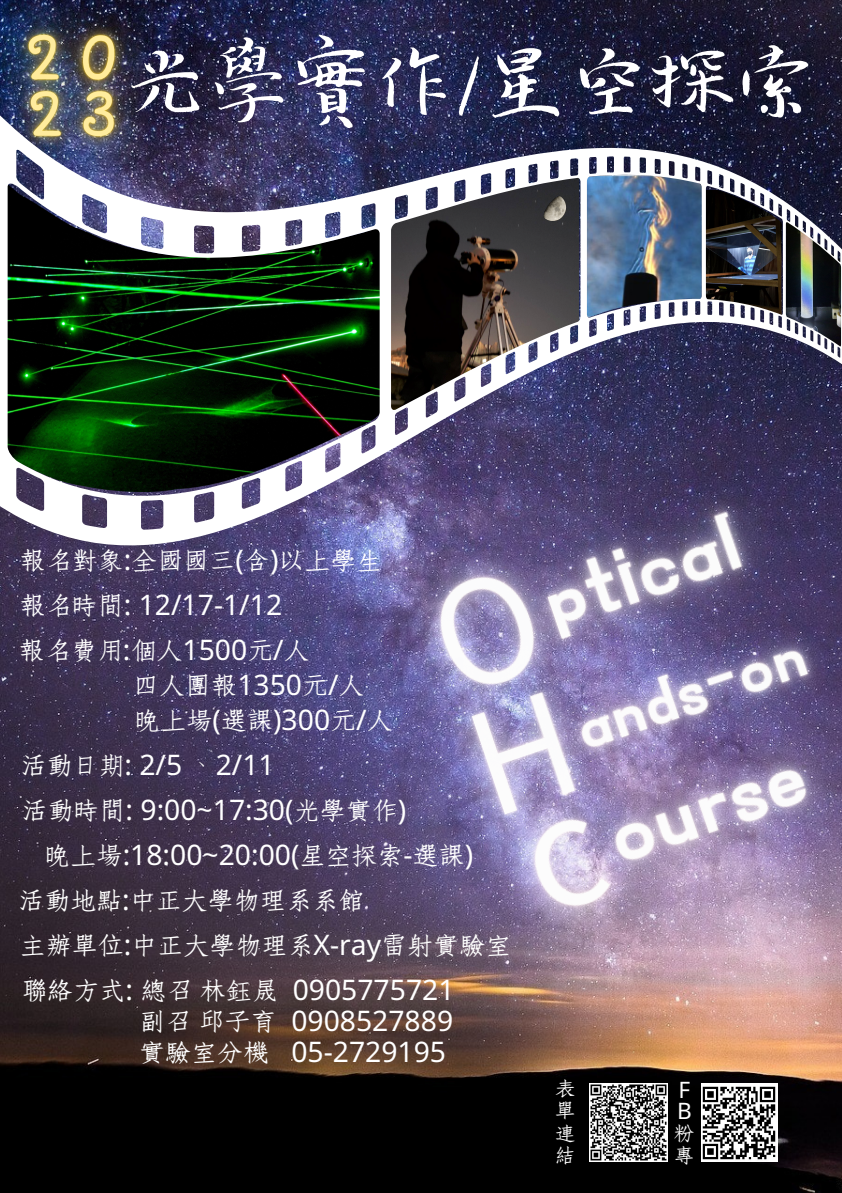
<style>
.page{position:relative;width:842px;height:1193px;background:#fff}
.page>*{position:absolute;margin:0;border:0;box-sizing:border-box;transform-origin:0 0}
.t1{font:84.85px "Canva Cake Shop";color:#fff}
.t2{font:28.3px/30.8px "Noto Sans";color:#fff;text-align:justify}
.t3{font:28.3px/35px "cw Te X Fang Song";color:#fff}
.t4{font:22.65px/22.3px "cw Te X Fang Song";color:#fff}
.t5{font:22.65px/21.2px "Noto Sans";color:#fff}
.s1{font-family:"Noto Sans"}
.s2{font-family:"cw Te X Fang Song"}
</style>
<div class="page">
<img style="left:0;top:692px;width:842px;height:500px">
<img style="left:701px;top:1158px;width:76px;height:2px">
<img style="left:209px;top:692px;width:44px;height:234px">
<img style="left:253px;top:692px;width:34px;height:353px">
<img style="left:287px;top:692px;width:546px;height:466px">
<img style="left:439px;top:692px;width:66px;height:45px">
<img style="left:505px;top:692px;width:337px;height:278px">
<img style="left:590px;top:1083px;width:77px;height:77px">
<img style="left:0;top:0;width:842px;height:692px">
<h1 class="t1" style="left:124px;top:49px;width:694px">光學實作/星空探索</h1>
<p class="t3" style="left:20px;top:543px;width:364px">報名對象<span class="s1">:</span>全國國三<span class="s1">(</span>含<span class="s1">)</span>以上學生</p>
<p class="t2" style="left:20px;top:588px;width:264px"><span class="s2">報名時間</span>: 12/17-1/12</p>
<p class="t3" style="left:133px;top:633px;width:261px;text-indent:-114px">報名費用<span class="s1">:</span>個人<span class="s1">1500</span>元<span class="s1">/</span>人<br>四人團報<span class="s1">1350</span>元<span class="s1">/</span>人晚上場<span class="s1">(</span>選課<span class="s1">)300</span>元<span class="s1">/</span>人</p>
<p class="t2" style="left:20px;top:748px;width:256px"><span class="s2">活動日期</span>: 2/5 <span class="s2">、</span>2/11</p>
<p class="t2" style="left:21px;top:793px;width:386px"><span class="s2">活動時間</span>: 9:00~17:30(<span class="s2">光學實作</span>)</p>
<p class="t2" style="left:45px;top:838px;width:430px"><span class="s2">晚上場</span>:18:00~20:00(<span class="s2">星空探索</span>-<span class="s2">選課</span>)</p>
<p class="t3" style="left:18px;top:883px;width:347px">活動地點<span class="s1">:</span>中正大學物理系系館</p>
<p class="t3" style="left:20px;top:928px;width:493px">主辦單位<span class="s1">:</span>中正大學物理系<span class="s1">X-ray</span>雷射實驗室</p>
<p class="t2" style="left:139px;top:973px;width:317px;text-indent:-118px"><span class="s2">聯絡方式</span>: <span class="s2">總召林鈺晟</span> 0905775721<span class="s2">副召邱子育</span> 0908527889<span class="s2">實驗室分機</span> 05-2729195</p>
<p class="t4" style="left:555px;top:1077px;width:22px;text-align:justify">表單連結</p>
<p class="t5" style="left:677px;top:1078px;width:16px">F<br>B</p>
<p class="t4" style="left:674px;top:1122px;width:22px">粉專</p>
</div>
